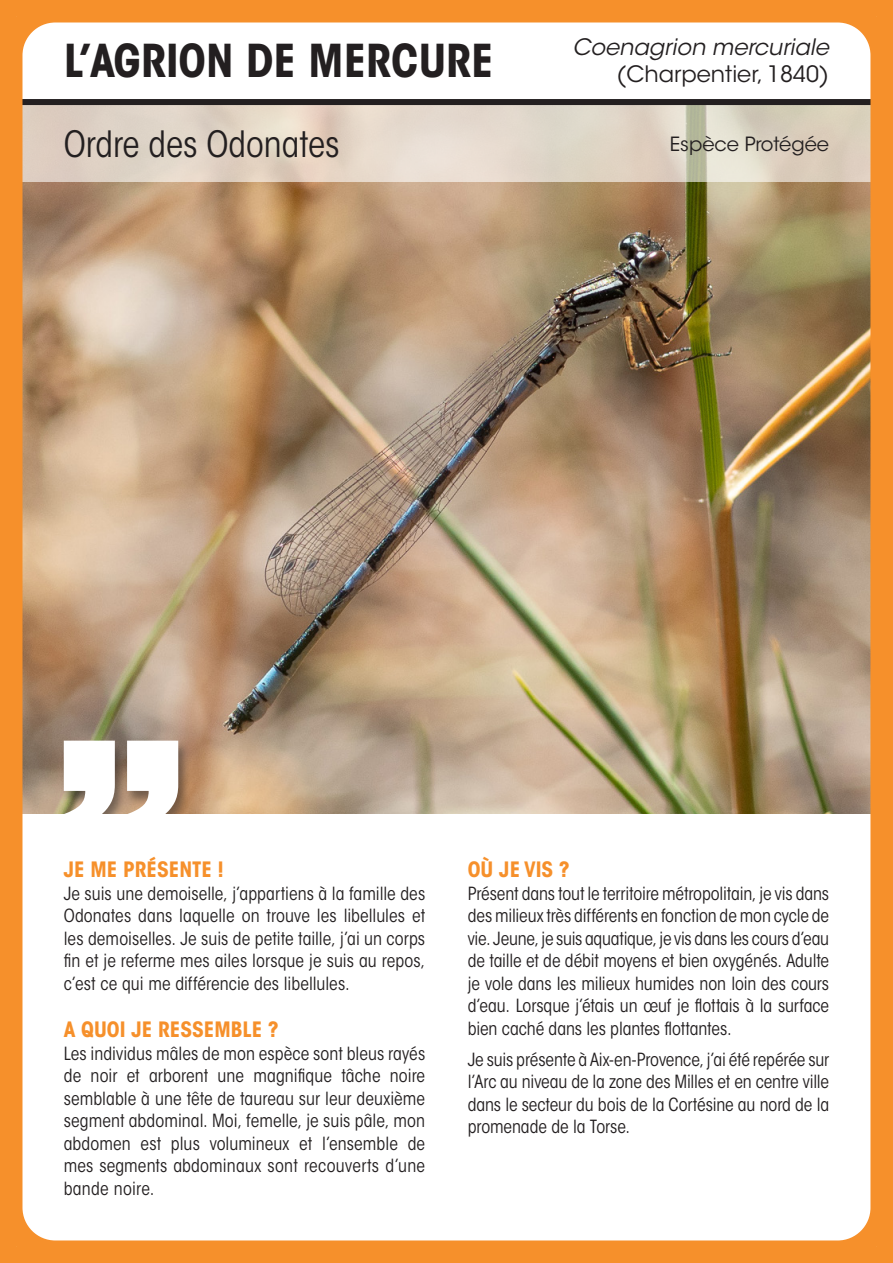
<style>
.page{position:relative;width:893px;height:1263px;background:#fff}
.page>*{position:absolute;margin:0;border:0;box-sizing:border-box;transform-origin:0 0}
.t1{font:700 condensed 45px "ITC Avant Garde Std";color:#231f20}
.t2{font:condensed 36px "ITC Avant Garde Std";color:#231f20}
.t3{font:italic 22.5px/27px "ITC Avant Garde Std";color:#231f20;text-align:right}
.t4{font:700 condensed 21px "ITC Avant Garde Std";color:#f6902b}
.t5{font:19.5px "ITC Avant Garde Std";color:#231f20}
.t6{font:condensed 18px/22.5px "ITC Avant Garde Std";color:#231f20;text-align:justify}
.s1{font-style:normal}
</style>
<div class="page">
<img style="left:0;top:0;width:893px;height:1263px">
<div style="left:0;top:0;width:893px;height:1263px;border:22px solid #f6902b;border-radius:44px"></div>
<div style="left:64px;top:862px;width:765px;height:363px;background:#fff"></div>
<p class="t1" style="left:64px;top:32px;width:431px">L’AGRION DE MERCURE</p>
<p class="t2" style="left:64px;top:122px;width:277px">Ordre des Odonates</p>
<p class="t3" style="left:572px;top:34px;width:258px">Coenagrion mercuriale <span class="s1">(Charpentier, 1840)</span></p>
<p class="t5" style="left:670px;top:132px;width:161px">Espèce Protégée</p>
<p class="t4" style="left:64px;top:856px;width:161px">JE ME PRÉSENTE !</p>
<p class="t6" style="left:64px;top:882px;width:363px">Je suis une demoiselle, j’appartiens à la famille des Odonates dans laquelle on trouve les libellules et les demoiselles. Je suis de petite taille, j’ai un corps fin et je referme mes ailes lorsque je suis au repos, c’est ce qui me différencie des libellules.</p>
<p class="t4" style="left:64px;top:1016px;width:216px">A QUOI JE RESSEMBLE ?</p>
<p class="t6" style="left:64px;top:1042px;width:363px">Les individus mâles de mon espèce sont bleus rayés de noir et arborent une magnifique tâche noire semblable à une tête de taureau sur leur deuxième segment abdominal. Moi, femelle, je suis pâle, mon abdomen est plus volumineux et l’ensemble de mes segments abdominaux sont recouverts d’une bande noire.</p>
<p class="t4" style="left:468px;top:856px;width:103px">OÙ JE VIS ?</p>
<p class="t6" style="left:468px;top:882px;width:363px">Présent dans tout le territoire métropolitain, je vis dans des milieux très différents en fonction de mon cycle de vie. Jeune, je suis aquatique, je vis dans les cours d’eau de taille et de débit moyens et bien oxygénés. Adulte je vole dans les milieux humides non loin des cours d’eau. Lorsque j’étais un œuf je flottais à la surface bien caché dans les plantes flottantes.</p>
<p class="t6" style="left:468px;top:1048px;width:363px">Je suis présente à Aix-en-Provence, j’ai été repérée sur l’Arc au niveau de la zone des Milles et en centre ville dans le secteur du bois de la Cortésine au nord de la promenade de la Torse.</p>
</div>
